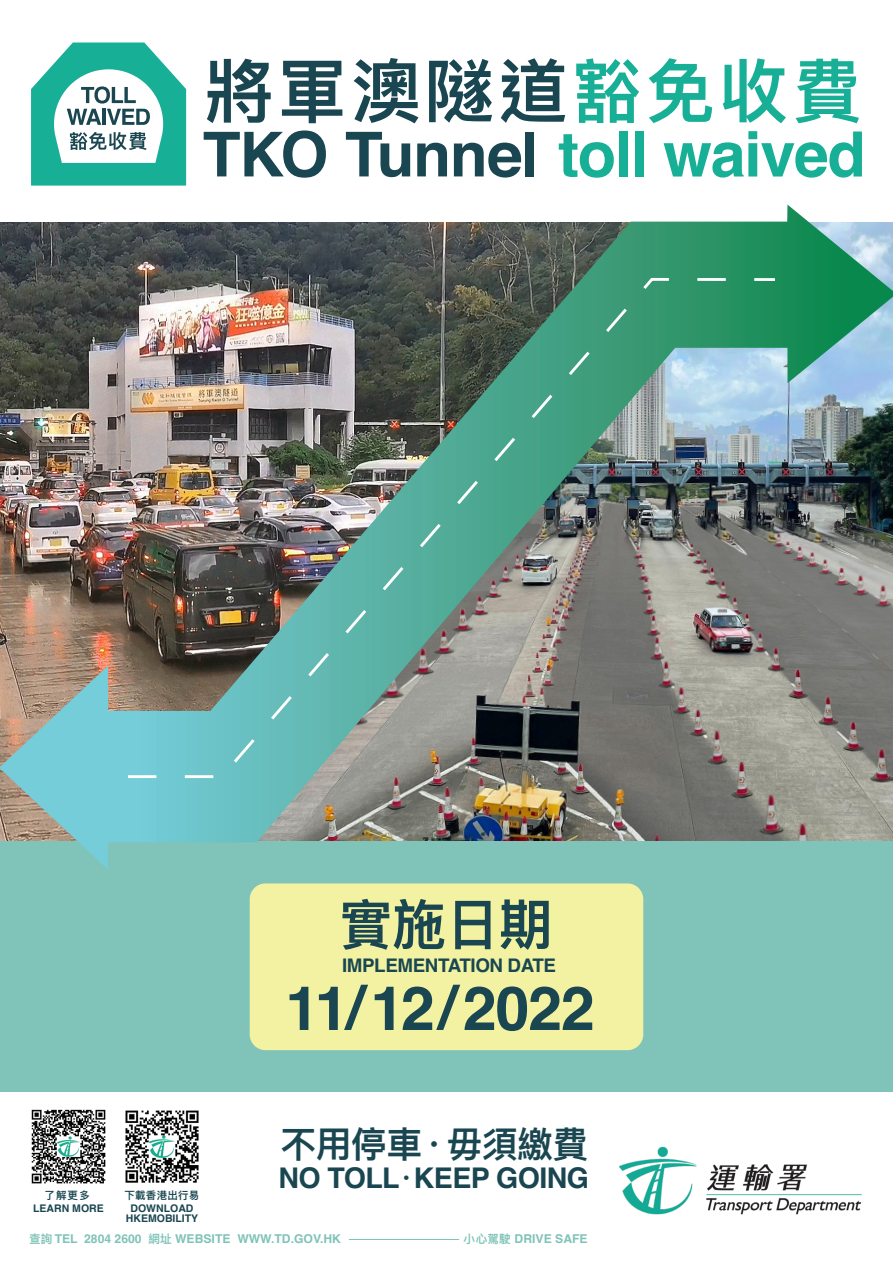
<style>
.page{position:relative;width:893px;height:1263px;background:#fff}
.page>*{position:absolute;margin:0;border:0;box-sizing:border-box;transform-origin:0 0}
.t1{font:700 61.05px "Helvetica";letter-spacing:-.02em;color:#194650}
.t2{font:600 54.3px "Ping Fang HK";color:#194650}
.t3{font:600 36px "Ping Fang HK";letter-spacing:-.02em;color:#194650}
.t4{font:700 28.5px "Helvetica";letter-spacing:-.02em;color:#194650}
.t5{font:700 18.75px "Helvetica";letter-spacing:-.02em;color:#194650}
.t6{font:700 12.15px "Helvetica";color:#80c3b8}
.t7{font:700 10.5px/10.5px "Helvetica";color:#194650;text-align:center}
.t8{font:600 10.5px "Ping Fang HK";letter-spacing:.02em;color:#194650}
.s1{font-family:"Ping Fang HK";font-weight:600}
.s2{font-family:"Ping Fang HK";font-weight:600;font-size:11.7px}
</style>
<div class="page">
<img style="left:125px;top:1110px;width:74px;height:73px">
<img style="left:31px;top:1109px;width:75px;height:75px">
<div style="left:0;top:842px;width:893px;height:250px;background:#80c3b8"></div>
<img style="left:619px;top:1146px;width:243px;height:69px">
<hr style="left:349px;top:1239px;width:110px;height:1px;background:#80c3b8">
<div style="left:250px;top:883px;width:393px;height:167px;background:#f2f2a2;border-radius:16px"></div>
<img style="left:0;top:205px;width:893px;height:664px">
<img style="left:125px;top:276px;width:653px;height:503px">
<svg style="left:207px;top:59px;width:64px;height:64px"></svg>
<svg style="left:282px;top:61px;width:60px;height:62px"></svg>
<svg style="left:354px;top:58px;width:64px;height:65px"></svg>
<svg style="left:429px;top:59px;width:63px;height:64px"></svg>
<svg style="left:501px;top:58px;width:64px;height:65px"></svg>
<svg style="left:576px;top:58px;width:63px;height:65px"></svg>
<svg style="left:649px;top:58px;width:63px;height:65px"></svg>
<svg style="left:723px;top:58px;width:63px;height:65px"></svg>
<svg style="left:796px;top:59px;width:63px;height:64px"></svg>
<svg style="left:204px;top:130px;width:122px;height:48px"></svg>
<svg style="left:346px;top:132px;width:64px;height:45px"></svg>
<svg style="left:417px;top:143px;width:30px;height:33px"></svg>
<svg style="left:454px;top:143px;width:67px;height:35px"></svg>
<div style="left:526px;top:132px;width:8px;height:44px;background:#194650"></div>
<svg style="left:559px;top:134px;width:55px;height:44px"></svg>
<div style="left:619px;top:131px;width:9px;height:46px;background:#18af97"></div>
<div style="left:635px;top:131px;width:9px;height:46px;background:#18af97"></div>
<svg style="left:664px;top:131px;width:198px;height:47px"></svg>
<svg style="left:31px;top:43px;width:155px;height:143px"></svg>
<h2 class="t2" style="left:339px;top:891px;width:215px">實施日期</h2>
<h3 class="t5" style="left:342px;top:954px;width:215px">IMPLEMENTATION DATE</h3>
<h1 class="t1" style="left:285px;top:971px;width:311px">11/12/2022</h1>
<p class="t8" style="left:45px;top:1189px;width:47px">了解更多</p>
<p class="t8" style="left:125px;top:1189px;width:76px">下載香港出行易</p>
<p class="t7" style="left:33px;top:1204px;width:72px">LEARN MORE</p>
<p class="t7" style="left:126px;top:1204px;width:74px">DOWNLOAD<br>HKEMOBILITY</p>
<h3 class="t3" style="left:281px;top:1122px;width:309px">不用停車．毋須繳費</h3>
<h3 class="t4" style="left:278px;top:1160px;width:312px">NO TOLL<span class="s1">．</span>KEEP GOING</h3>
<p class="t6" style="left:29px;top:1231px;width:313px"><span class="s2">查詢</span> TEL 2804 2600 <span class="s2">網址</span> WEBSITE WWW.TD.GOV.HK</p>
<p class="t6" style="left:464px;top:1231px;width:126px"><span class="s2">小心駕駛</span> DRIVE SAFE</p>
</div>
